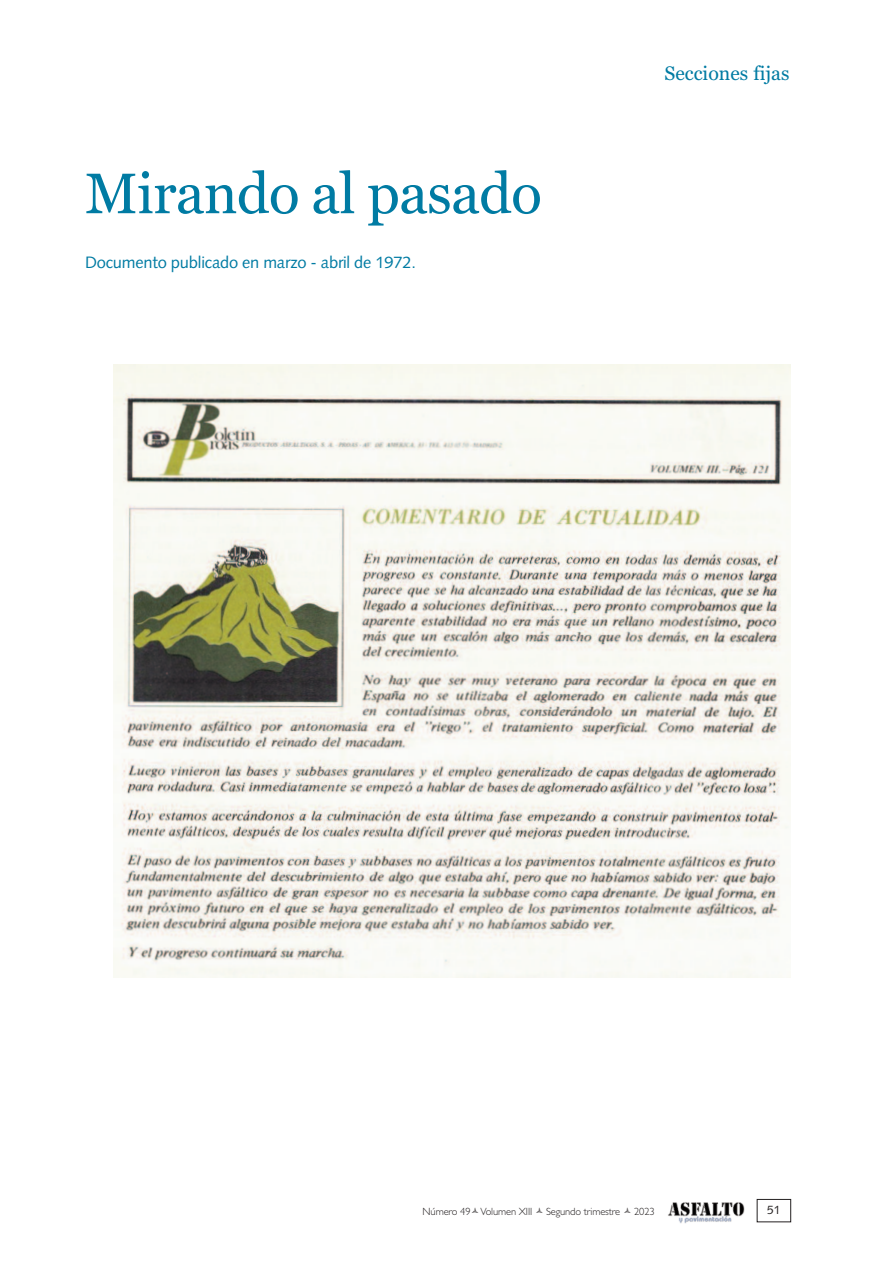
<style>
.page{position:relative;width:893px;height:1263px;background:#fff}
.page>*{position:absolute;margin:0;border:0;box-sizing:border-box;transform-origin:0 0}
.t1{font:57px "Georgia";letter-spacing:-.01em;color:#007ba3}
.t2{font:19.5px "Georgia";color:#007ba3}
.t3{font:16.5px "Syntax LT Std";letter-spacing:-.01em;color:#007ba3}
.t4{font:12px "Syntax LT Std";color:#231f20}
.t5{font:300 10.5px "Gill Sans";letter-spacing:-.01em;color:#231f20}
</style>
<div class="page">
<img style="left:668px;top:1202px;width:77px;height:21px">
<div style="left:757px;top:1199px;width:34px;height:23px;border:1px solid #231f20"></div>
<img style="left:113px;top:364px;width:678px;height:614px">
<h1 class="t1" style="left:85px;top:160px;width:458px">Mirando al pasado</h1>
<h3 class="t3" style="left:85px;top:255px;width:332px">Documento publicado en marzo - abril de 1972.</h3>
<h2 class="t2" style="left:665px;top:62px;width:126px">Secciones fijas</h2>
<p class="t5" style="left:423px;top:1205px;width:111px">Número 49 Volumen XIII</p>
<p class="t5" style="left:546px;top:1205px;width:76px">Segundo trimestre</p>
<p class="t5" style="left:634px;top:1205px;width:22px">2023</p>
<p class="t4" style="left:767px;top:1204px;width:15px">51</p>
</div>
